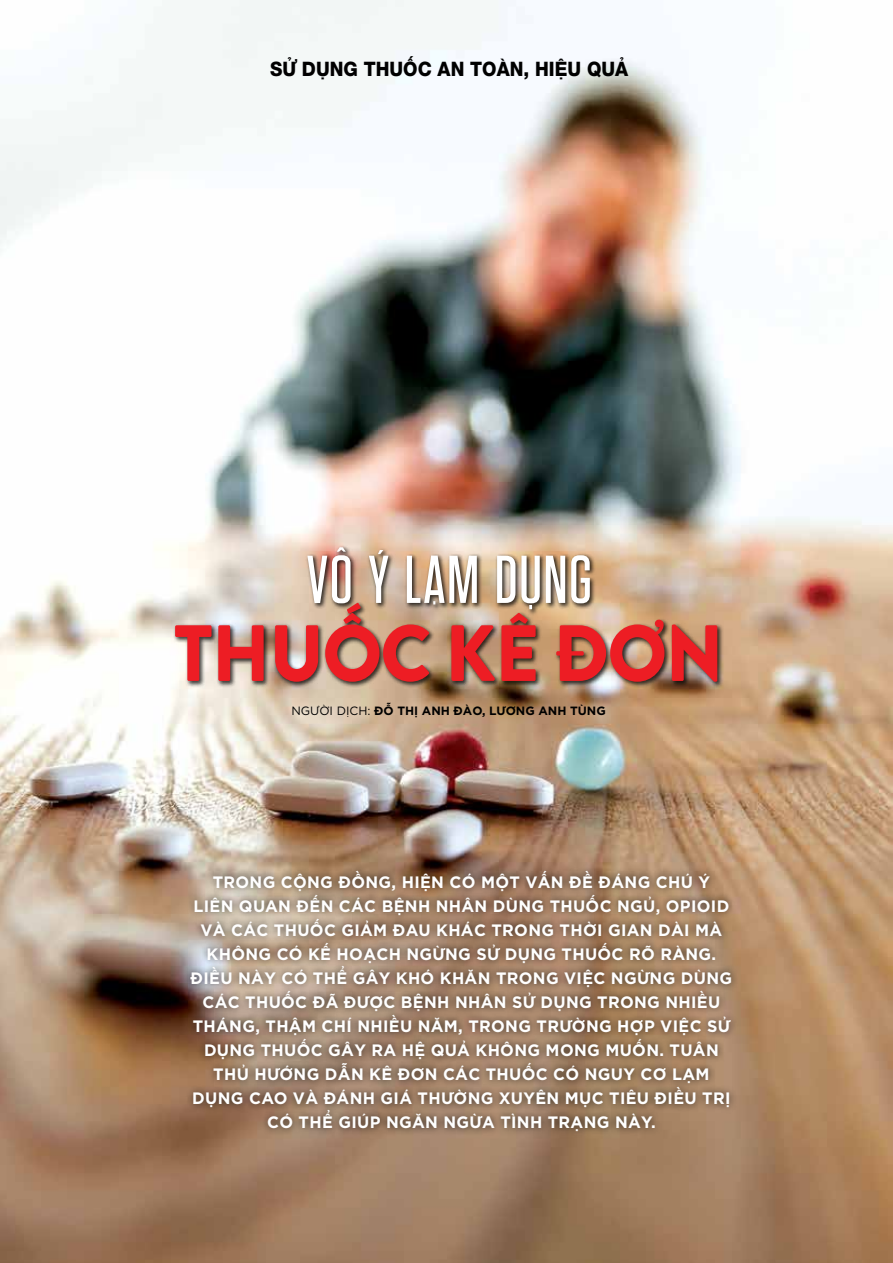
<style>
.page{position:relative;width:893px;height:1263px;background:#fff}
.page>*{position:absolute;margin:0;border:0;box-sizing:border-box;transform-origin:0 0}
.t1{font:900 79.5px "DO Brandon Grotesque";letter-spacing:-.015em;color:#ed1d24;scale:.95 1}
.t2{font:67.5px "HCP Tungsen";letter-spacing:.02em;color:#fff;scale:.95 1}
.t3{font:500 19.95px "Dep Helvetica";color:#000;scale:.93 1}
.t4{font:700 16.5px/24px "Gotham Vnu";letter-spacing:.02em;color:#fff;text-align:center}
.t5{font:700 12px "Gotham Vnu";color:#000}
.s1{font-weight:400}
</style>
<div class="page">
<img style="left:0;top:0;width:893px;height:1263px">
<div style="left:173px;top:545px;width:551px;height:143px;background:#000;opacity:.75"></div>
<div style="left:183px;top:864px;width:556px;height:275px;background:#000;opacity:.75"></div>
<p class="t3" style="left:270px;top:55px;width:387px">SỬ DỤNG THUỐC AN TOÀN, HIỆU QUẢ</p>
<h2 class="t2" style="left:306px;top:531px;width:302px">VÔ Ý LẠM DỤNG</h2>
<h1 class="t1" style="left:174px;top:597px;width:580px">THUỐC KÊ ĐƠN</h1>
<p class="t5" style="left:291px;top:701px;width:316px"><span class="s1">Người dịch:</span> ĐỖ THỊ ANH ĐÀO, LƯƠNG ANH TÙNG</p>
<p class="t4" style="left:191px;top:868px;width:543px">TRONG CỘNG ĐỒNG, HIỆN CÓ MỘT VẤN ĐỀ ĐÁNG CHÚ Ý<br>LIÊN QUAN ĐẾN CÁC BỆNH NHÂN DÙNG THUỐC NGỦ, OPIOID VÀ CÁC THUỐC GIẢM ĐAU KHÁC TRONG THỜI GIAN DÀI MÀ KHÔNG CÓ KẾ HOẠCH NGỪNG SỬ DỤNG THUỐC RÕ RÀNG.<br>ĐIỀU NÀY CÓ THỂ GÂY KHÓ KHĂN TRONG VIỆC NGỪNG DÙNG CÁC THUỐC ĐÃ ĐƯỢC BỆNH NHÂN SỬ DỤNG TRONG NHIỀU THÁNG, THẬM CHÍ NHIỀU NĂM, TRONG TRƯỜNG HỢP VIỆC SỬ DỤNG THUỐC GÂY RA HỆ QUẢ KHÔNG MONG MUỐN. TUÂN THỦ HƯỚNG DẪN KÊ ĐƠN CÁC THUỐC CÓ NGUY CƠ LẠM DỤNG CAO VÀ ĐÁNH GIÁ THƯỜNG XUYÊN MỤC TIÊU ĐIỀU TRỊ CÓ THỂ GIÚP NGĂN NGỪA TÌNH TRẠNG NÀY.</p>
</div>
